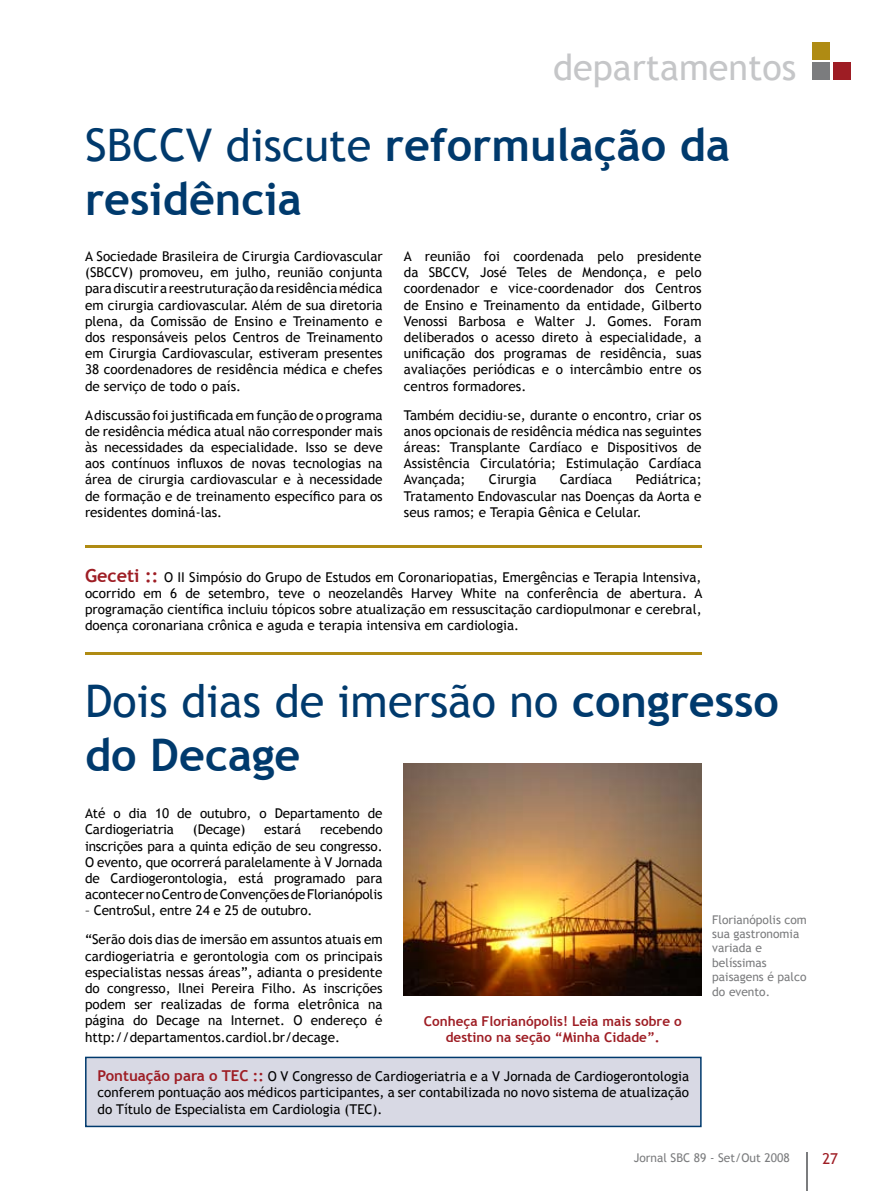
<style>
.page{position:relative;width:893px;height:1191px;background:#fff}
.page>*{position:absolute;margin:0;border:0;box-sizing:border-box;transform-origin:0 0}
.t1{font:700 45px/54px "Trebuchet MS";color:#003a6d}
.t2{font:45px/54px "Trebuchet MS";color:#003a6d}
.t3{font:36px "Trebuchet MS";color:#c5c6c8}
.t4{font:15px "Trebuchet MS";color:#9e1d24}
.t5{font:13.5px/16.2px "Trebuchet MS";color:#000;text-align:justify}
.t6{font:700 13.5px/16.2px "Trebuchet MS";color:#9e1d24;text-align:center}
.t7{font:12px/14.4px "Trebuchet MS";color:#7b7c7e}
.s1{font-weight:400}
.s2{font-weight:700;font-size:18px;color:#9e1d24}
.s3{font-weight:700}
.s4{font-weight:700;font-size:15px;color:#9e1d24}
</style>
<div class="page">
<hr style="left:807px;top:1152px;width:1px;height:39px;background:#7b7c7e">
<div style="left:812px;top:62px;width:18px;height:18px;background:#7b7c7e"></div>
<div style="left:833px;top:62px;width:17px;height:18px;background:#9e1d24"></div>
<div style="left:812px;top:42px;width:18px;height:18px;background:#af8b13"></div>
<hr style="left:85px;top:546px;width:617px;height:2px;background:#af8b13">
<hr style="left:85px;top:652px;width:617px;height:2px;background:#af8b13">
<div style="left:86px;top:1057px;width:615px;height:69px;background:#d8d9e4"></div>
<div style="left:85px;top:1056px;width:617px;height:71px;border:2px solid #003a6d"></div>
<img style="left:404px;top:763px;width:298px;height:232px">
<h2 class="t3" style="left:553px;top:46px;width:245px">departamentos</h2>
<h1 class="t1" style="left:85px;top:118px;width:646px"><span class="s1">SBCCV discute</span> reformulação da residência</h1>
<p class="t5" style="left:85px;top:248px;width:299px">A Sociedade Brasileira de Cirurgia Cardiovascular (SBCCV) promoveu, em julho, reunião conjunta para discutir a reestruturação da residência médica em cirurgia cardiovascular. Além de sua diretoria plena, da Comissão de Ensino e Treinamento e dos responsáveis pelos Centros de Treinamento em Cirurgia Cardiovascular, estiveram presentes 38 coordenadores de residência médica e chefes de serviço de todo o país.</p>
<p class="t5" style="left:85px;top:407px;width:299px">A discussão foi justificada em função de o programa de residência médica atual não corresponder mais às necessidades da especialidade. Isso se deve aos contínuos influxos de novas tecnologias na área de cirurgia cardiovascular e à necessidade de formação e de treinamento específico para os residentes dominá-las.</p>
<p class="t5" style="left:404px;top:248px;width:299px">A reunião foi coordenada pelo presidente da SBCCV, José Teles de Mendonça, e pelo coordenador e vice-coordenador dos Centros de Ensino e Treinamento da entidade, Gilberto Venossi Barbosa e Walter J. Gomes. Foram deliberados o acesso direto à especialidade, a unificação dos programas de residência, suas avaliações periódicas e o intercâmbio entre os centros formadores.</p>
<p class="t5" style="left:404px;top:407px;width:299px">Também decidiu-se, durante o encontro, criar os anos opcionais de residência médica nas seguintes áreas: Transplante Cardíaco e Dispositivos de Assistência Circulatória; Estimulação Cardíaca Avançada;</p>
<p class="t5" style="left:404px;top:471px;width:299px;text-indent:232px">Pediátrica; Tratamento Endovascular nas Doenças da Aorta e seus ramos; e Terapia Gênica e Celular.</p>
<p class="t5" style="left:489px;top:471px;width:49px">Cirurgia</p>
<p class="t5" style="left:560px;top:471px;width:54px">Cardíaca</p>
<p class="t5" style="left:85px;top:569px;width:619px"><span class="s2">Geceti ::</span> O II Simpósio do Grupo de Estudos em Coronariopatias, Emergências e Terapia Intensiva, ocorrido em 6 de setembro, teve o neozelandês Harvey White na conferência de abertura. A programação científica incluiu tópicos sobre atualização em ressuscitação cardiopulmonar e cerebral, doença coronariana crônica e aguda e terapia intensiva em cardiologia.</p>
<h1 class="t2" style="left:85px;top:674px;width:695px">Dois dias de imersão no <span class="s3">congresso do Decage</span></h1>
<p class="t5" style="left:85px;top:805px;width:299px">Até o dia 10 de outubro, o Departamento de<br>Cardiogeriatria</p>
<p class="t5" style="left:193px;top:821px;width:54px">(Decage)</p>
<p class="t5" style="left:264px;top:821px;width:38px">estará</p>
<p class="t5" style="left:85px;top:821px;width:299px;text-indent:235px">recebendo inscrições para a quinta edição de seu congresso.<br>O evento, que ocorrerá paralelamente à V Jornada de Cardiogerontologia, está programado para acontecer no Centro de Convenções de Florianópolis</p>
<p class="t5" style="left:85px;top:896px;width:299px;line-height:29px">– CentroSul, entre 24 e 25 de outubro.<br>“Serão dois dias de imersão em assuntos atuais em</p>
<p class="t5" style="left:85px;top:947px;width:299px">cardiogeriatria e gerontologia com os principais especialistas nessas áreas”, adianta o presidente do congresso, Ilnei Pereira Filho. As inscrições podem ser realizadas de forma eletrônica na página do Decage na Internet. O endereço é http://departamentos.cardiol.br/decage.</p>
<p class="t5" style="left:98px;top:1068px;width:593px"><span class="s4">Pontuação para o TEC ::</span> O V Congresso de Cardiogeriatria e a V Jornada de Cardiogerontologia conferem pontuação aos médicos participantes, a ser contabilizada no novo sistema de atualização do Título de Especialista em Cardiologia (TEC).</p>
<p class="t7" style="left:712px;top:912px;width:96px">Florianópolis com sua gastronomia variada e belíssimas paisagens é palco do evento.</p>
<p class="t6" style="left:424px;top:1013px;width:259px">Conheça Florianópolis! Leia mais sobre o destino na seção “Minha Cidade”.</p>
<p class="t7" style="left:634px;top:1150px;width:157px">Jornal SBC 89 - Set/Out 2008</p>
<p class="t4" style="left:822px;top:1149px;width:17px">27</p>
</div>
